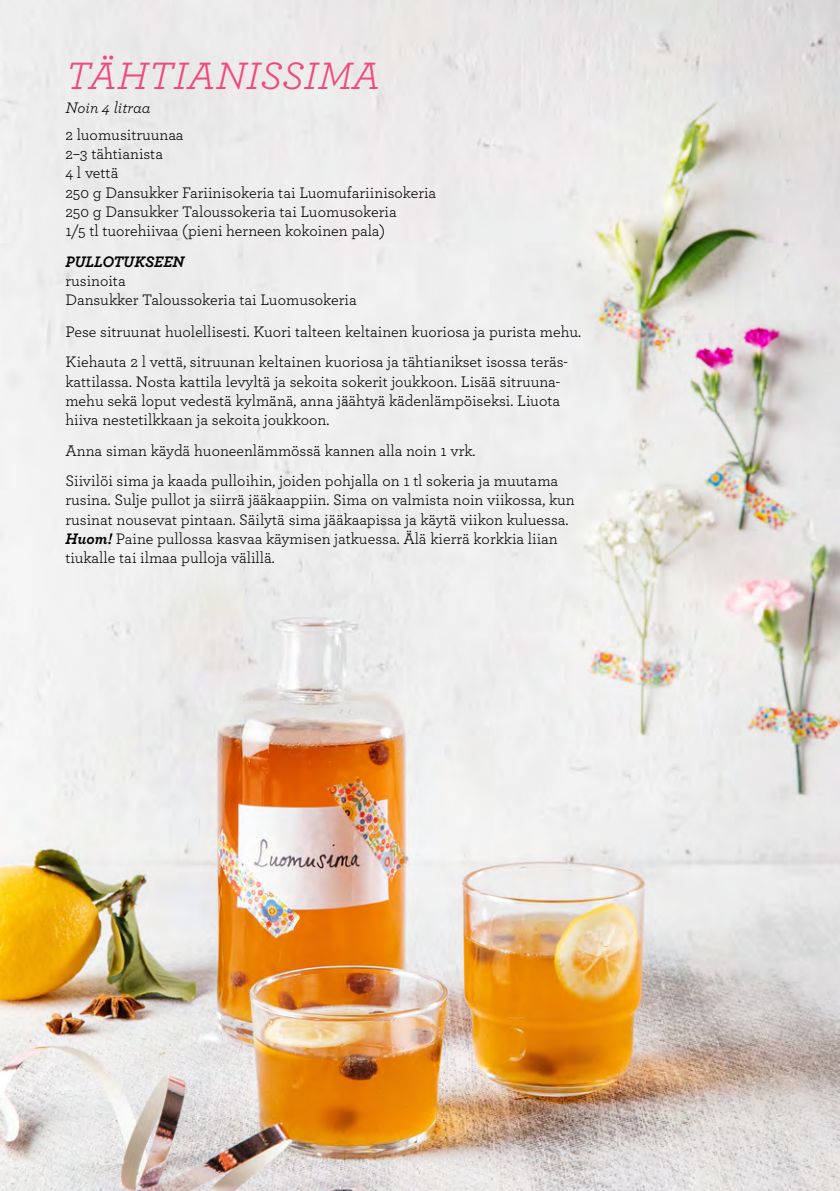
<style>
.page{position:relative;width:840px;height:1191px;background:#fff}
.page>*{position:absolute;margin:0;border:0;box-sizing:border-box;transform-origin:0 0}
.t1{font:italic 40px "Archer";color:#ef4a7c}
.t2{font:16px/19.2px "Archer";color:#000}
.t3{font:italic 700 16px "Archer";color:#000}
.t4{font:italic 16px "Archer";color:#000}
.s1{font-weight:700;font-style:italic}
</style>
<div class="page">
<img style="left:0;top:0;width:839px;height:1191px">
<h1 class="t1" style="left:65px;top:47px;width:316px">TÄHTIANISSIMA</h1>
<p class="t4" style="left:65px;top:96px;width:87px">Noin 4 litraa</p>
<p class="t2" style="left:65px;top:124px;width:372px">2 luomusitruunaa<br>2–3 tähtianista<br>4 l vettä<br>250 g Dansukker Fariinisokeria tai Luomufariinisokeria 250 g Dansukker Taloussokeria tai Luomusokeria<br>1/5 tl tuorehiivaa (pieni herneen kokoinen pala)</p>
<p class="t3" style="left:65px;top:248px;width:120px">PULLOTUKSEEN</p>
<p class="t2" style="left:65px;top:270px;width:293px">rusinoita<br>Dansukker Taloussokeria tai Luomusokeria</p>
<p class="t2" style="left:65px;top:315px;width:517px;line-height:30.6px">Pese sitruunat huolellisesti. Kuori talteen keltainen kuoriosa ja purista mehu.<br>Kiehauta 2 l vettä, sitruunan keltainen kuoriosa ja tähtianikset isossa teräs-</p>
<p class="t2" style="left:65px;top:371px;width:496px;text-align:justify">kattilassa. Nosta kattila levyltä ja sekoita sokerit joukkoon. Lisää sitruuna&shy;mehu sekä loput vedestä kylmänä, anna jäähtyä kädenlämpöiseksi. Liuota hiiva nestetilkkaan ja sekoita joukkoon.</p>
<p class="t2" style="left:65px;top:434px;width:494px;line-height:30.6px">Anna siman käydä huoneenlämmössä kannen alla noin 1 vrk.<br>Siivilöi sima ja kaada pulloihin, joiden pohjalla on 1 tl sokeria ja muutama</p>
<p class="t2" style="left:65px;top:489px;width:510px">rusina. Sulje pullot ja siirrä jääkaappiin. Sima on valmista noin viikossa, kun rusinat nousevat pintaan. Säilytä sima jääkaapissa ja käytä viikon kuluessa.<br><span class="s1">Huom!</span> Paine pullossa kasvaa käymisen jatkuessa. Älä kierrä korkkia liian tiukalle tai ilmaa pulloja välillä.</p>
</div>
